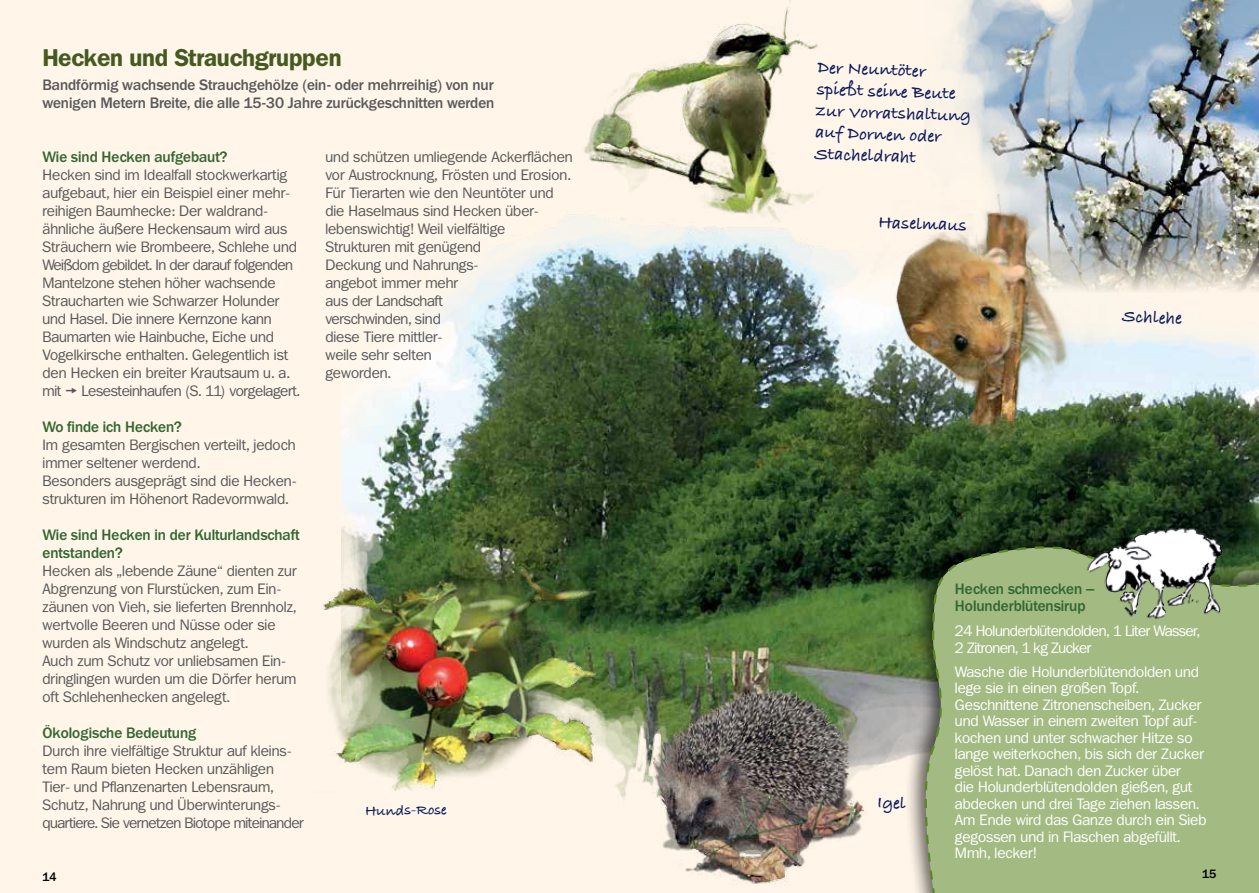
<style>
.page{position:relative;width:1259px;height:893px;background:#fff6e9}
.page>*{position:absolute;margin:0;border:0;box-sizing:border-box;transform-origin:0 0}
.t1{font:600 24px "Franklin ITCBQ";letter-spacing:-.01em;color:#455a21}
.t2{font:18px/21.6px "Bradley Hand ITCTT Bold";color:#0a1a5d}
.t3{font:15px/18px "Franklin ITCBQ";color:#58595b}
.t4{font:15px/16.5px "Franklin ITCBQ";color:#fff}
.t5{font:500 15px/18px "Franklin ITCBQ";color:#336632}
.t6{font:500 15px/18px "Franklin ITCBQ";color:#58595b}
.t7{font:15px/16.5px "Franklin ITCBQ";letter-spacing:-.03em;color:#fff}
.t8{font:15px "Franklin ITCBQ";letter-spacing:-.02em;color:#58595b}
.t9{font:15px "Bradley Hand ITCTT Bold";color:#0a1a5d}
.t10{font:500 12px "Franklin ITCBQ";color:#000}
</style>
<div class="page">
<img style="left:943px;top:0;width:316px;height:184px">
<img style="left:584px;top:0;width:234px;height:184px">
<img style="left:342px;top:184px;width:917px;height:476px">
<img style="left:606px;top:660px;width:298px;height:224px">
<img style="left:323px;top:558px;width:283px;height:233px">
<img style="left:847px;top:200px;width:283px;height:246px">
<div style="left:904px;top:527px;width:355px;height:366px;background:#000;opacity:.6"></div>
<svg style="left:912px;top:541px;width:347px;height:352px;background:#6d7c60"></svg>
<svg style="left:918px;top:756px;width:10px;height:137px"></svg>
<svg style="left:961px;top:544px;width:108px;height:3px"></svg>
<div style="left:928px;top:547px;width:331px;height:346px;background:#a3bb83"></div>
<img style="left:1081px;top:522px;width:154px;height:101px">
<h1 class="t1" style="left:43px;top:44px;width:301px">Hecken und Strauchgruppen</h1>
<p class="t6" style="left:43px;top:76px;width:453px">Bandförmig wachsende Strauchgehölze (ein- oder mehrreihig) von nur wenigen Metern Breite, die alle 15-30 Jahre zurückgeschnitten werden</p>
<p class="t5" style="left:43px;top:148px;width:186px">Wie sind Hecken aufgebaut?</p>
<p class="t3" style="left:43px;top:166px;width:256px">Hecken sind im Idealfall stockwerkartig aufgebaut, hier ein Beispiel einer mehr&shy;reihigen Baumhecke: Der waldrand&shy;ähnliche äußere Heckensaum wird aus Sträuchern wie Brombeere, Schlehe und Weißdorn gebildet. In der darauf folgenden Mantelzone stehen höher wachsende Straucharten wie Schwarzer Holunder und Hasel. Die innere Kernzone kann Baumarten wie Hainbuche, Eiche und Vogelkirsche enthalten. Gelegentlich ist den Hecken ein breiter Krautsaum u. a. mit</p>
<p class="t8" style="left:82px;top:382px;width:220px">Lesesteinhaufen (S. 11) vorgelagert.</p>
<p class="t5" style="left:43px;top:418px;width:141px">Wo finde ich Hecken?</p>
<p class="t3" style="left:43px;top:436px;width:255px">Im gesamten Bergischen verteilt, jedoch immer seltener werdend.<br>Besonders ausgeprägt sind die Hecken&shy;strukturen im Höhenort Radevormwald.</p>
<p class="t5" style="left:43px;top:526px;width:258px">Wie sind Hecken in der Kulturlandschaft entstanden?</p>
<p class="t3" style="left:43px;top:562px;width:256px">Hecken als „lebende Zäune“ dienten zur Abgrenzung von Flurstücken, zum Ein&shy;zäunen von Vieh, sie lieferten Brennholz, wertvolle Beeren und Nüsse oder sie wurden als Windschutz angelegt.<br>Auch zum Schutz vor unliebsamen Ein&shy;dringlingen wurden um die Dörfer herum oft Schlehenhecken angelegt.</p>
<p class="t5" style="left:43px;top:724px;width:155px">Ökologische Bedeutung</p>
<p class="t3" style="left:43px;top:742px;width:263px">Durch ihre vielfältige Struktur auf kleins&shy;tem Raum bieten Hecken unzähligen Tier- und Pflanzenarten Lebensraum, Schutz, Nahrung und Überwinterungs&shy;quartiere. Sie vernetzen Biotope miteinander</p>
<p class="t3" style="left:325px;top:148px;width:249px">und schützen umliegende Ackerflächen vor Austrocknung, Frösten und Erosion.<br>Für Tierarten wie den Neuntöter und die Haselmaus sind Hecken über&shy;lebenswichtig! Weil vielfältige<br>Strukturen mit genügend<br>Deckung und Nahrungs-<br>angebot immer mehr<br>aus der Landschaft<br>verschwinden, sind<br>diese Tiere mittler-<br>weile sehr selten<br>geworden.</p>
<p class="t9" style="left:365px;top:802px;width:83px;rotate:-1deg">Hunds-Rose</p>
<p class="t2" style="left:818px;top:57px;width:157px;rotate:2deg">Der Neuntöter spießt seine Beute zur Vorratshaltung auf Dornen oder<br>Stacheldraht</p>
<p class="t2" style="left:879px;top:213px;width:90px;rotate:2deg">Haselmaus</p>
<p class="t2" style="left:1122px;top:306px;width:61px;rotate:2deg">Schlehe</p>
<p class="t2" style="left:878px;top:792px;width:30px;rotate:2deg">Igel</p>
<p class="t5" style="left:955px;top:581px;width:142px;line-height:16.5px">Hecken schmecken –<br>Holunderblütensirup</p>
<p class="t7" style="left:955px;top:623px;width:246px">24 Holunderblütendolden, 1 Liter Wasser,<br>2 Zitronen, 1 kg Zucker</p>
<p class="t4" style="left:955px;top:663px;width:253px">Wasche die Holunderblütendolden und lege sie in einen großen Topf.<br>Geschnittene Zitronenscheiben, Zucker und Wasser in einem zweiten Topf auf&shy;kochen und unter schwacher Hitze so lange weiterkochen, bis sich der Zucker gelöst hat. Danach den Zucker über<br>die Holunderblütendolden gießen, gut abdecken und drei Tage ziehen lassen.<br>Am Ende wird das Ganze durch ein Sieb gegossen und in Flaschen abgefüllt.<br>Mmh, lecker!</p>
<p class="t10" style="left:43px;top:870px;width:16px">14</p>
<p class="t10" style="left:1202px;top:867px;width:16px">15</p>
</div>
